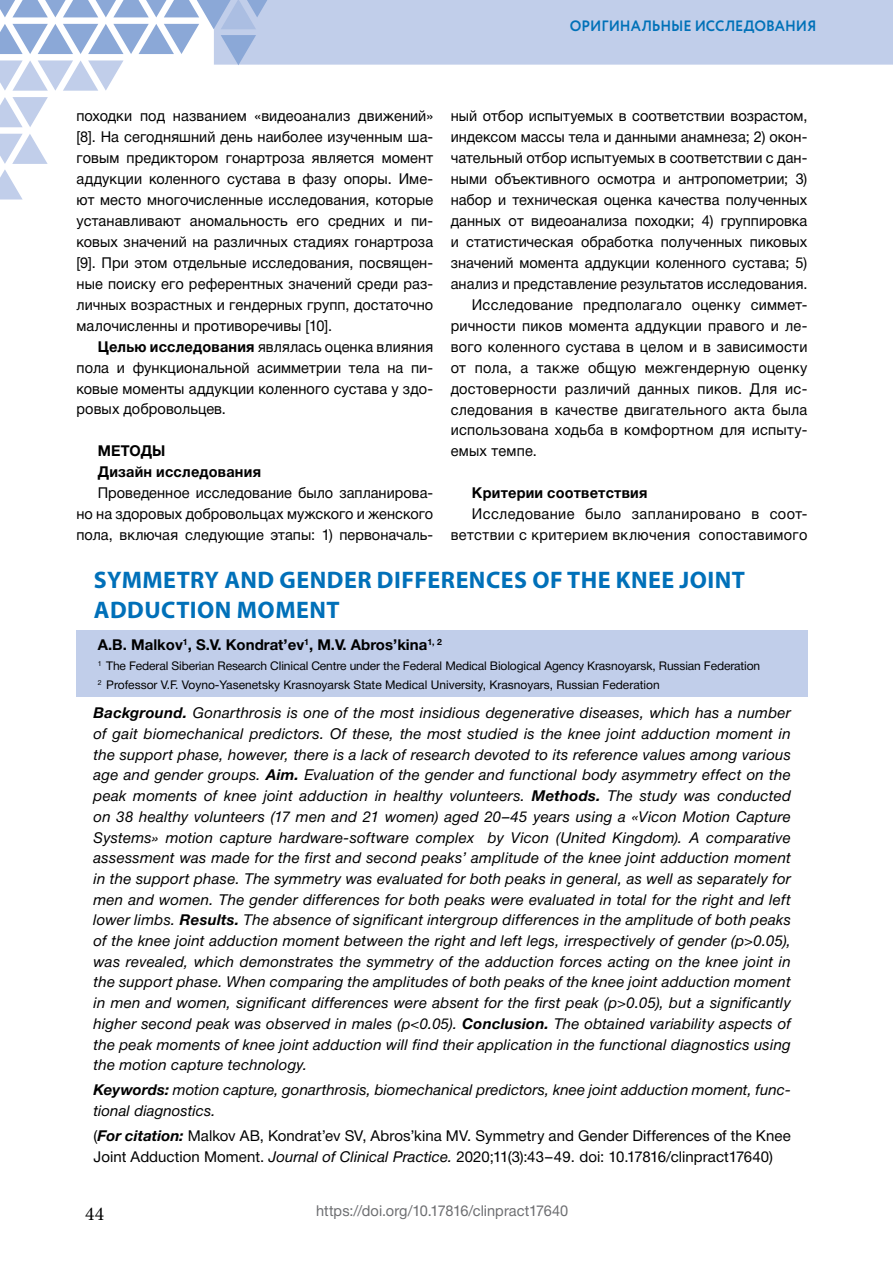
<style>
.page{position:relative;width:893px;height:1263px;background:#fff}
.page>*{position:absolute;margin:0;border:0;box-sizing:border-box;transform-origin:0 0}
.t1{font:700 24px/30px "Myriad Pro";letter-spacing:.02em;color:#0070b9}
.t2{font:19.5px "Minion Pro";color:#000}
.t3{font:italic 15px/20.7px "Helvetica Neue Cyr";letter-spacing:.01em;color:#000;text-align:justify}
.t4{font:15px/21px "Helvetica Neue Cyr";letter-spacing:.005em;color:#000;text-align:justify}
.t5{font:700 15px/21px "Helvetica Neue Cyr";letter-spacing:.01em;color:#000}
.t6{font:15px/21px "Helvetica Neue Cyr";letter-spacing:.025em;color:#000;text-align:right}
.t7{font:15px "Helvetica Neue Cyr";letter-spacing:.005em;color:#6d6e71}
.t8{font:700 15px "Circe";letter-spacing:-.005em;color:#0071b8;scale:.95 1}
.t9{font:12px/19.5px "Helvetica Neue Cyr";letter-spacing:-.01em;color:#000}
.s1{font-weight:700}
.s2{font-weight:700;font-style:italic}
.s3{font-style:italic}
</style>
<div class="page">
<svg style="left:0;top:97px;width:48px;height:30px"></svg>
<svg style="left:0;top:134px;width:48px;height:65px"></svg>
<svg style="left:0;top:0;width:893px;height:91px"></svg>
<div style="left:77px;top:630px;width:731px;height:67px;background:#c1ceea"></div>
<p class="t8" style="left:570px;top:15px;width:261px">ОРИГИНАЛЬНЫЕ ИССЛЕДОВАНИЯ</p>
<p class="t4" style="left:77px;top:106px;width:358px">походки под названием «видеоанализ движений» [8]. На сегодняшний день наиболее изученным ша&shy;говым предиктором гонартроза является момент аддукции коленного сустава в фазу опоры. Име&shy;ют место многочисленные исследования, которые устанавливают аномальность его средних и пи&shy;ковых значений на различных стадиях гонартроза [9]. При этом отдельные исследования, посвящен&shy;ные поиску его референтных значений среди раз&shy;личных возрастных и гендерных групп, достаточно малочисленны и противоречивы [10].</p>
<p class="t4" style="left:77px;top:336px;width:358px;text-indent:21px"><span class="s1">Целью исследования</span> являлась оценка влияния пола и функциональной асимметрии тела на пи&shy;ковые моменты аддукции коленного сустава у здо&shy;ровых добровольцев.</p>
<p class="t5" style="left:98px;top:441px;width:165px">МЕТОДЫ<br>Дизайн исследования</p>
<p class="t4" style="left:77px;top:483px;width:358px;text-indent:21px">Проведенное исследование было запланирова&shy;но на здоровых добровольцах мужского и женского пола, включая следующие этапы: 1) первоначаль-</p>
<p class="t4" style="left:451px;top:106px;width:358px">ный отбор испытуемых в соответствии возрастом,</p>
<p class="t4" style="left:451px;top:127px;width:358px">индексом массы тела и данными анамнеза; 2) окон-</p>
<p class="t4" style="left:451px;top:148px;width:358px">чательный отбор испытуемых в соответствии с дан-</p>
<p class="t4" style="left:451px;top:169px;width:358px">ными объективного осмотра и антропометрии; 3)</p>
<p class="t4" style="left:451px;top:189px;width:358px">набор и техническая оценка качества полученных</p>
<p class="t4" style="left:451px;top:210px;width:358px">данных от видеоанализа походки; 4) группировка</p>
<p class="t4" style="left:451px;top:231px;width:358px">и статистическая обработка полученных пиковых</p>
<p class="t4" style="left:451px;top:252px;width:358px">значений момента аддукции коленного сустава; 5)</p>
<p class="t4" style="left:451px;top:273px;width:358px">анализ и представление результатов исследования.</p>
<p class="t4" style="left:472px;top:294px;width:337px">Исследование предполагало оценку симмет-</p>
<p class="t4" style="left:451px;top:315px;width:358px">ричности пиков момента аддукции правого и ле-</p>
<p class="t4" style="left:451px;top:336px;width:358px">вого коленного сустава в целом и в зависимости</p>
<p class="t4" style="left:451px;top:357px;width:358px">от пола, а также общую межгендерную оценку</p>
<p class="t4" style="left:451px;top:378px;width:358px">достоверности различий данных пиков. Для ис-</p>
<p class="t4" style="left:451px;top:399px;width:358px">следования в качестве двигательного акта была</p>
<p class="t4" style="left:451px;top:420px;width:358px">использована ходьба в комфортном для испыту-</p>
<p class="t4" style="left:451px;top:441px;width:88px">емых темпе.</p>
<p class="t5" style="left:472px;top:483px;width:177px">Критерии соответствия</p>
<p class="t6" style="left:451px;top:504px;width:358px">Исследование было запланировано в соот&shy;ветствии с критерием включения сопоставимого</p>
<h1 class="t1" style="left:94px;top:564px;width:653px">SYMMETRY AND GENDER DIFFERENCES OF THE KNEE JOINT<br>ADDUCTION MOMENT</h1>
<p class="t5" style="left:98px;top:634px;width:346px">A.B. Malkov<sup>1</sup>, S.V. Kondrat’ev<sup>1</sup>, M.V. Abros’kina<sup>1,</sup> <sup>2</sup></p>
<p class="t9" style="left:98px;top:656px;width:664px"><sup>1</sup> The Federal Siberian Research Clinical Centre under the Federal Medical Biological Agency Krasnoyarsk, Russian Federation<br><sup>2</sup> Professor V.F. Voyno-Yasenetsky Krasnoyarsk State Medical University, Krasnoyars, Russian Federation</p>
<p class="t3" style="left:94px;top:703px;width:699px"><span class="s1">Background.</span> Gonarthrosis is one of the most insidious degenerative diseases, which has a number of gait biomechanical predictors. Of these, the most studied is the knee joint adduction moment in the support phase, however, there is a lack of research devoted to its reference values among various age and gender groups. <span class="s1">Aim.</span> Evaluation of the gender and functional body asymmetry effect on the peak moments of knee joint adduction in healthy volunteers. <span class="s1">Methods.</span> The study was conducted on 38 healthy volunteers (17 men and 21 women) aged 20–45 years using a «Vicon Motion Capture Systems» motion capture hardware-software complex by Vicon (United Kingdom). A comparative assessment was made for the first and second peaks’ amplitude of the knee joint adduction moment in the support phase. The symmetry was evaluated for both peaks in general, as well as separately for men and women. The gender differences for both peaks were evaluated in total for the right and left lower limbs. <span class="s1">Results.</span> The absence of significant intergroup differences in the amplitude of both peaks of the knee joint adduction moment between the right and left legs, irrespectively of gender (p&gt;0.05), was revealed, which demonstrates the symmetry of the adduction forces acting on the knee joint in the support phase. When comparing the amplitudes of both peaks of the knee joint adduction moment in men and women, significant differences were absent for the first peak (p&gt;0.05), but a significantly higher second peak was observed in males (p&lt;0.05). <span class="s1">Conclusion.</span> The obtained variability aspects of the peak moments of knee joint adduction will find their application in the functional diagnostics using the motion capture technology.</p>
<p class="t3" style="left:94px;top:1080px;width:699px"><span class="s1">Keywords:</span> motion capture, gonarthrosis, biomechanical predictors, knee joint adduction moment, func&shy;tional diagnostics.</p>
<p class="t4" style="left:94px;top:1125px;width:699px">(<span class="s2">For citation:</span> Malkov AB, Kondrat’ev SV, Abros’kina MV. Symmetry and Gender Differences of the Knee<br>Joint Adduction Moment. <span class="s3">Journal of Clinical Practice.</span> 2020;11(3):43–49. doi: 10.17816/clinpract17640)</p>
<h2 class="t2" style="left:85px;top:1200px;width:21px">44</h2>
<p class="t7" style="left:316px;top:1203px;width:254px">https://doi.org/10.17816/clinpract17640</p>
</div>
